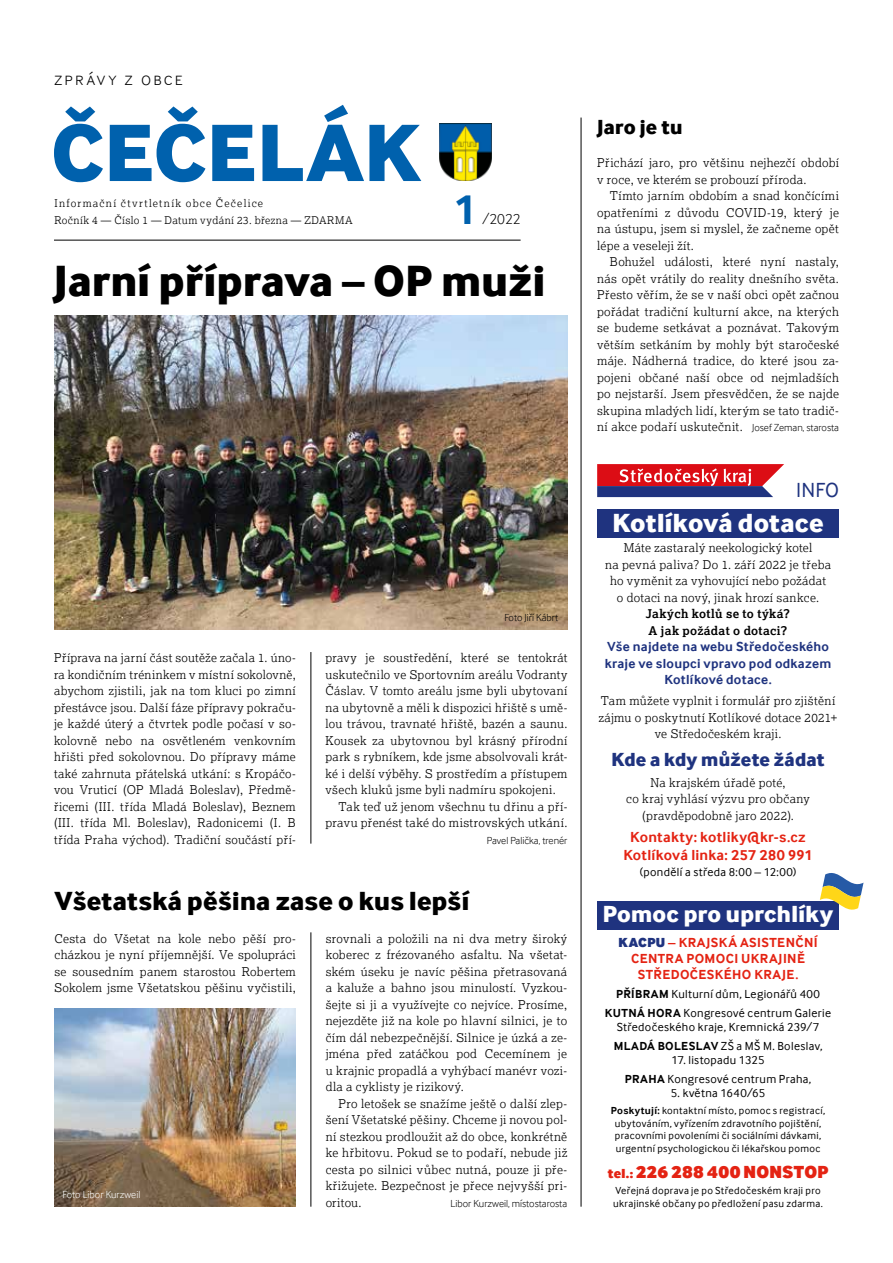
<style>
.page{position:relative;width:893px;height:1263px;background:#fff}
.page>*{position:absolute;margin:0;border:0;box-sizing:border-box;transform-origin:0 0}
.t1{font:800 45px "Inter Face";letter-spacing:.01em;color:#000}
.t2{font:700 43.5px "Inter Face";color:#0061ad}
.t3{font:800 27px "Inter Face";letter-spacing:.01em;color:#000}
.t4{font:800 27px "Inter Face";letter-spacing:.01em;color:#fff}
.t5{font:800 24px "Inter Face";letter-spacing:.01em;color:#fff}
.t6{font:800 21px "Inter Face";letter-spacing:.01em;color:#000}
.t7{font:21px "Inter Face";color:#1f337f}
.t8{font:800 19.5px "Inter Face";letter-spacing:.01em;color:#1f337f}
.t9{font:900 18px "Inter Face";letter-spacing:.015em;color:#e42313}
.t10{font:300 18px "Inter Face";color:#000}
.t11{font:700 15px/18px "Inter Face";letter-spacing:.015em;color:#e42313;text-align:center}
.t12{font:300 15px "Inter Face";color:#000}
.t13{font:700 13.5px/16.5px "Inter Face";letter-spacing:.02em;color:#1f337f;text-align:center}
.t14{font:700 13.5px/16.2px "Inter Face";letter-spacing:.03em;color:#e42313;text-align:center}
.t15{font:300 12px/16.5px "Lexia";letter-spacing:.025em;color:#000;text-align:justify}
.t16{font:12px/18.6px "Inter Face";letter-spacing:.03em;color:#000;text-align:center}
.t17{font:700 12px/16.5px "Lexia";letter-spacing:.025em;color:#000}
.t18{font:10.5px/12.6px "Inter Face";letter-spacing:.035em;color:#000;text-align:center}
.t19{font:300 10.5px/16.5px "Lexia";letter-spacing:.08em;color:#000}
.t20{font:300 10.5px "Inter Face";color:#000}
.t21{font:300 10.5px "Inter Face";color:#fff}
.s1{font-family:"Inter Face";font-size:10.5px}
.s2{font-weight:900;color:#1f337f}
.s3{font-weight:700}
.s4{font-size:13.5px}
</style>
<div class="page">
<hr style="left:581px;top:118px;width:1px;height:1089px;background:#000">
<hr style="left:311px;top:652px;width:1px;height:192px;background:#000">
<hr style="left:311px;top:932px;width:1px;height:275px;background:#000">
<svg style="left:54px;top:105px;width:367px;height:77px"></svg>
<img style="left:439px;top:124px;width:52px;height:57px">
<hr style="left:54px;top:240px;width:467px;height:1px;background:#000">
<img style="left:54px;top:316px;width:513px;height:313px">
<img style="left:54px;top:1009px;width:242px;height:198px">
<svg style="left:597px;top:464px;width:187px;height:33px;background:#a8425d"></svg>
<div style="left:597px;top:509px;width:242px;height:28px;background:#1f337f"></div>
<div style="left:597px;top:901px;width:242px;height:28px;background:#1f337f"></div>
<svg style="left:820px;top:873px;width:43px;height:37px"></svg>
<h3 class="t10" style="left:54px;top:68px;width:130px">zprávy z obce</h3>
<p class="t19" style="left:54px;top:195px;width:300px">Informační čtvrtletník obce Čečelice<br>Ročník 4 — Číslo 1 — Datum vydání 23. března — ZDARMA</p>
<h2 class="t2" style="left:454px;top:184px;width:25px">1</h2>
<p class="t12" style="left:483px;top:210px;width:40px">/2022</p>
<h1 class="t1" style="left:54px;top:254px;width:493px">Jarní příprava – OP muži</h1>
<p class="t20" style="left:504px;top:611px;width:55px">Foto Jiří Kábrt</p>
<p class="t15" style="left:54px;top:649px;width:243px">Příprava na jarní část soutěže začala 1. úno&shy;ra kondičním tréninkem v místní sokolovně, abychom zjistili, jak na tom kluci po zimní přestávce jsou. Další fáze přípravy pokraču&shy;je každé úterý a čtvrtek podle počasí v so&shy;kolovně nebo na osvětleném venkovním hřišti před sokolovnou. Do přípravy máme také zahrnuta přátelská utkání: s Kropáčo&shy;vou Vruticí (OP Mladá Boleslav), Předmě&shy;řicemi (III. třída Mladá Boleslav), Beznem (III. třída Ml. Boleslav), Radonicemi (I. B třída Praha východ). Tradiční součástí pří-</p>
<p class="t15" style="left:326px;top:649px;width:243px">pravy je soustředění, které se tentokrát</p>
<p class="t15" style="left:326px;top:666px;width:243px">uskutečnilo ve Sportovním areálu Vodranty</p>
<p class="t15" style="left:326px;top:682px;width:243px">Čáslav. V tomto areálu jsme byli ubytovaní</p>
<p class="t15" style="left:326px;top:699px;width:243px">na ubytovně a měli k dispozici hřiště s umě-</p>
<p class="t15" style="left:326px;top:715px;width:243px">lou trávou, travnaté hřiště, bazén a saunu.</p>
<p class="t15" style="left:326px;top:732px;width:243px">Kousek za ubytovnou byl krásný přírodní</p>
<p class="t15" style="left:326px;top:748px;width:243px">park s rybníkem, kde jsme absolvovali krát-</p>
<p class="t15" style="left:326px;top:765px;width:243px">ké i delší výběhy. S prostředím a přístupem</p>
<p class="t15" style="left:326px;top:781px;width:232px">všech kluků jsme byli nadmíru spokojeni.</p>
<p class="t15" style="left:338px;top:798px;width:231px">Tak teď už jenom všechnu tu dřinu a pří-</p>
<p class="t15" style="left:326px;top:814px;width:243px">pravu přenést také do mistrovských utkání.</p>
<p class="t20" style="left:487px;top:834px;width:82px">Pavel Palička, trenér</p>
<h3 class="t3" style="left:55px;top:884px;width:416px">Všetatská pěšina zase o kus lepší</h3>
<p class="t15" style="left:54px;top:930px;width:243px">Cesta do Všetat na kole nebo pěší pro&shy;cházkou je nyní příjemnější. Ve spolupráci se sousedním panem starostou Robertem Sokolem jsme Všetatskou pěšinu vyčistili,</p>
<p class="t15" style="left:326px;top:930px;width:243px">srovnali a položili na ni dva metry široký koberec z frézovaného asfaltu. Na všetat&shy;ském úseku je navíc pěšina přetrasovaná a kaluže a bahno jsou minulostí. Vyzkou&shy;šejte si ji a využívejte co nejvíce. Prosíme, nejezděte již na kole po hlavní silnici, je to čím dál nebezpečnější. Silnice je úzká a ze&shy;jména před zatáčkou pod Cecemínem je u krajnic propadlá a vyhýbací manévr vozi&shy;dla a cyklisty je rizikový.</p>
<p class="t15" style="left:326px;top:1095px;width:243px;text-indent:13px">Pro letošek se snažíme ještě o další zlep&shy;šení Všetatské pěšiny. Chceme ji novou pol&shy;ní stezkou prodloužit až do obce, konkrétně ke hřbitovu. Pokud se to podaří, nebude již cesta po silnici vůbec nutná, pouze ji pře&shy;křižujete. Bezpečnost je přece nejvyšší pri&shy;oritou.</p>
<p class="t21" style="left:63px;top:1189px;width:79px">Foto Libor Kurzweil</p>
<p class="t20" style="left:450px;top:1197px;width:118px">Libor Kurzweil, místostarosta</p>
<h3 class="t6" style="left:597px;top:114px;width:87px">Jaro je tu</h3>
<p class="t15" style="left:597px;top:154px;width:243px">Přichází jaro, pro většinu nejhezčí období v roce, ve kterém se probouzí příroda.</p>
<p class="t15" style="left:597px;top:187px;width:243px;text-indent:13px">Tímto jarním obdobím a snad končícími opatřeními z důvodu COVID-19, který je na ústupu, jsem si myslel, že začneme opět lépe a veseleji žít.</p>
<p class="t15" style="left:597px;top:253px;width:243px;text-indent:13px">Bohužel události, které nyní nastaly, nás opět vrátily do reality dnešního světa.<br>Přesto věřím, že se v naší obci opět začnou pořádat tradiční kulturní akce, na kterých se budeme setkávat a poznávat. Takovým větším setkáním by mohly být staročeské máje. Nádherná tradice, do které jsou za&shy;pojeni občané naší obce od nejmladších po nejstarší. Jsem přesvědčen, že se najde skupina mladých lidí, kterým se tato tradič&shy;ní akce podaří uskutečnit. <span class="s1">Josef Zeman, starosta</span></p>
<h3 class="t7" style="left:796px;top:478px;width:44px">INFO</h3>
<h3 class="t4" style="left:612px;top:506px;width:213px">Kotlíková dotace</h3>
<p class="t15" style="left:605px;top:539px;width:228px;text-align:center">Máte zastaralý neekologický kotel<br>na pevná paliva? Do 1. září 2022 je třeba ho vyměnit za vyhovující nebo požádat<br>o dotaci na nový, jinak hrozí sankce.</p>
<p class="t17" style="left:646px;top:605px;width:146px">Jakých kotlů se to týká?<br>A jak požádat o dotaci?</p>
<p class="t13" style="left:605px;top:639px;width:228px">Vše najdete na webu Středočeského kraje ve sloupci vpravo pod odkazem<br>Kotlíkové dotace.</p>
<p class="t15" style="left:599px;top:692px;width:240px;text-align:center">Tam můžete vyplnit i formulář pro zjištění zájmu o poskytnutí Kotlíkové dotace 2021+ ve Středočeském kraji.</p>
<h3 class="t8" style="left:611px;top:747px;width:215px">Kde a kdy můžete žádat</h3>
<p class="t15" style="left:626px;top:774px;width:185px;text-align:center">Na krajském úřadě poté,<br>co kraj vyhlásí výzvu pro občany (pravděpodobně jaro 2022).</p>
<p class="t11" style="left:623px;top:828px;width:191px">Kontakty: kotliky@kr-s.cz<br>Kotlíková linka: 257 280 991</p>
<p class="t16" style="left:640px;top:863px;width:158px">(pondělí a středa 8:00 – 12:00)</p>
<h3 class="t5" style="left:603px;top:899px;width:232px">Pomoc pro uprchlíky</h3>
<p class="t14" style="left:618px;top:934px;width:201px"><span class="s2">KACPU</span> – KRAJSKÁ ASISTENČNÍ<br>CENTRA POMOCI UKRAJINĚ<br>STŘEDOČESKÉHO KRAJE.</p>
<p class="t16" style="left:605px;top:984px;width:228px"><span class="s3">PŘÍBRAM</span> Kulturní dům, Legionářů 400<br><span class="s3">KUTNÁ HORA</span> Kongresové centrum Galerie</p>
<p class="t16" style="left:614px;top:1017px;width:210px;text-align:left">Středočeského kraje, Kremnická 239/7<br><span class="s3">MLADÁ BOLESLAV</span> ZŠ a MŠ M. Boleslav,</p>
<p class="t16" style="left:625px;top:1051px;width:188px">17. listopadu 1325<br><span class="s3">PRAHA</span> Kongresové centrum Praha,</p>
<p class="t16" style="left:671px;top:1084px;width:96px">5. května 1640/65</p>
<p class="t18" style="left:611px;top:1104px;width:216px"><span class="s3">Poskytují:</span> kontaktní místo, pomoc s registrací, ubytováním, vyřízením zdravotního pojištění, pracovními povoleními či sociálními dávkami, urgentní psychologickou či lékařskou pomoc</p>
<h3 class="t9" style="left:608px;top:1160px;width:222px"><span class="s4">tel.:</span> 226 288 400 NONSTOP</h3>
<p class="t18" style="left:613px;top:1184px;width:211px;text-align:left">Veřejná doprava je po Středočeském kraji pro ukrajinské občany po předložení pasu zdarma.</p>
</div>
